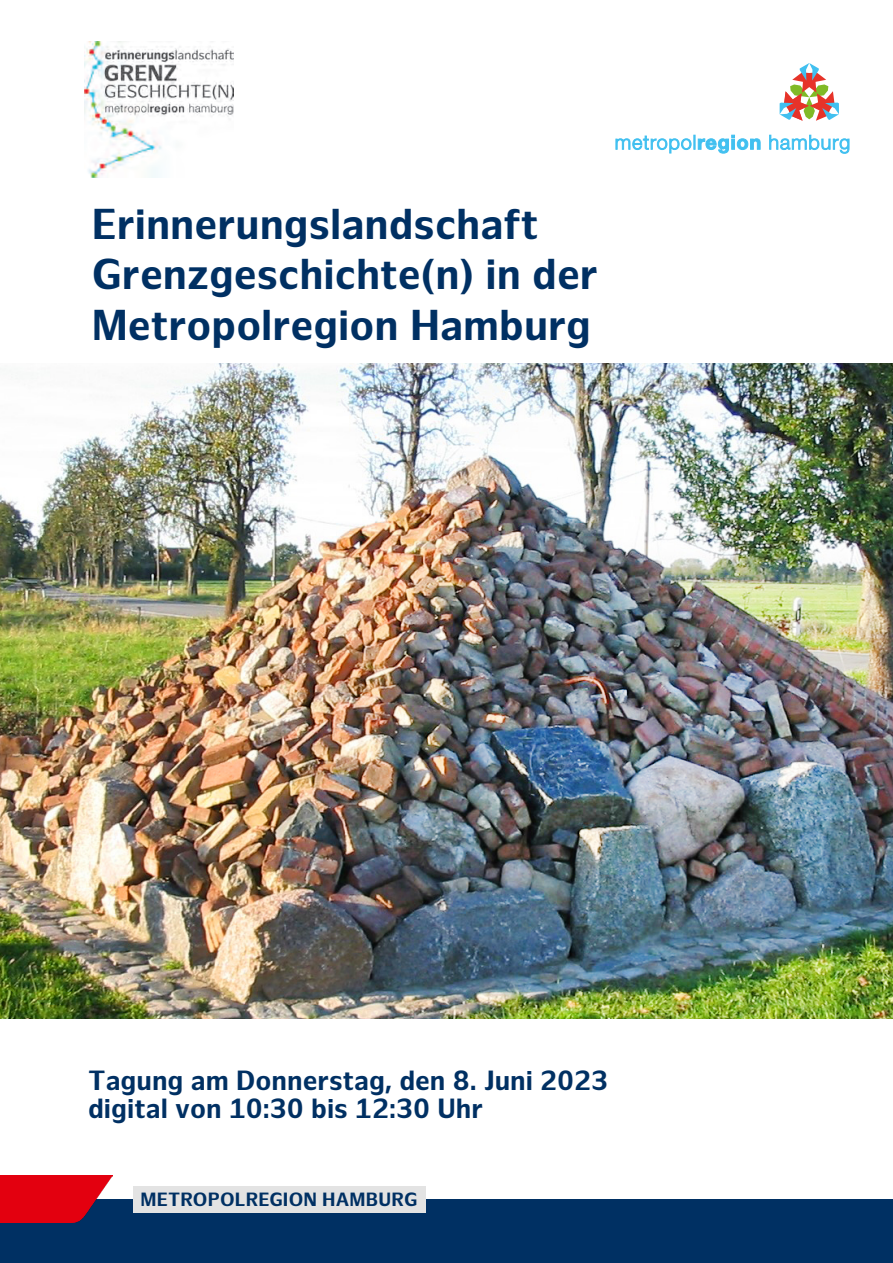
<style>
.page{position:relative;width:893px;height:1263px;background:#fff}
.page>*{position:absolute;margin:0;border:0;box-sizing:border-box;transform-origin:0 0}
.t1{font:700 42px/50.4px "Hamburg Sans";color:#003063}
.t2{font:700 27px/29px "Hamburg Sans";color:#003063}
.t3{font:700 18.75px "Hamburg Sans";letter-spacing:.01em;color:#003063}
</style>
<div class="page">
<svg style="left:780px;top:63px;width:59px;height:58px"></svg>
<svg style="left:770px;top:135px;width:79px;height:18px"></svg>
<svg style="left:616px;top:135px;width:144px;height:18px"></svg>
<div style="left:0;top:1200px;width:893px;height:63px;background:#003063"></div>
<img style="left:0;top:1175px;width:112px;height:48px">
<div style="left:133px;top:1186px;width:292px;height:26px;background:#e3e3e3"></div>
<img style="left:0;top:364px;width:893px;height:655px">
<img style="left:84px;top:41px;width:149px;height:137px">
<p class="t1" style="left:92px;top:201px;width:508px">Erinnerungslandschaft<br>Grenzgeschichte(n) in der<br>Metropolregion Hamburg</p>
<p class="t2" style="left:88px;top:1066px;width:522px">Tagung am Donnerstag, den 8. Juni 2023 digital von 10:30 bis 12:30 Uhr</p>
<p class="t3" style="left:140px;top:1188px;width:279px">METROPOLREGION HAMBURG</p>
</div>
